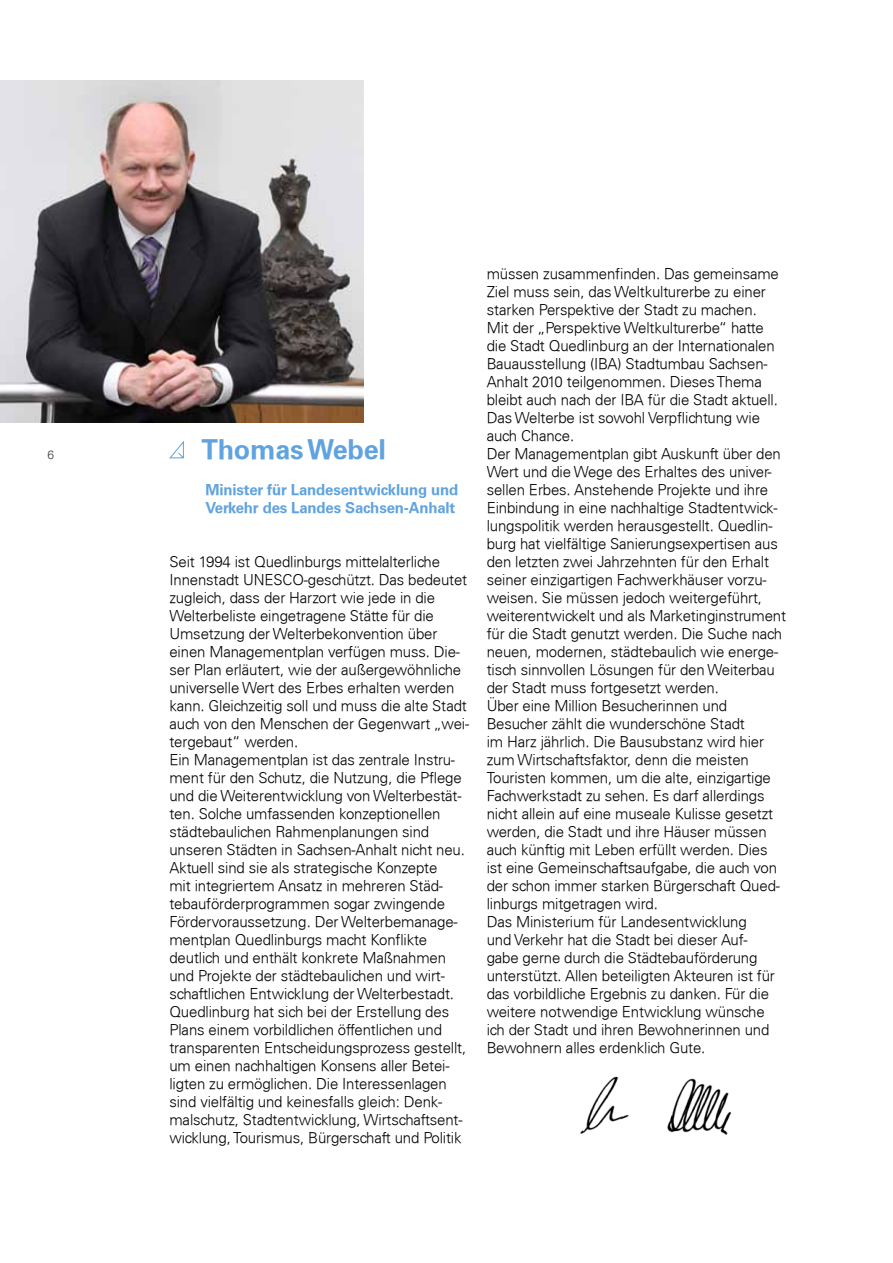
<style>
.page{position:relative;width:893px;height:1263px;background:#fff}
.page>*{position:absolute;margin:0;border:0;box-sizing:border-box;transform-origin:0 0}
.t1{font:700 27px "Univers";letter-spacing:-.01em;color:#60a3de}
.t2{font:300 15px/18px "Univers";letter-spacing:-.01em;color:#000}
.t3{font:700 15px/18px "Univers";letter-spacing:-.01em;color:#60a3de}
.t4{font:300 12px "Univers";color:#414042}
</style>
<div class="page">
<img style="left:0;top:81px;width:364px;height:342px">
<svg style="left:169px;top:441px;width:15px;height:18px"></svg>
<img style="left:580px;top:1076px;width:151px;height:59px">
<p class="t4" style="left:48px;top:447px;width:8px">6</p>
<h1 class="t1" style="left:201px;top:433px;width:186px">Thomas Webel</h1>
<p class="t3" style="left:206px;top:480px;width:254px">Minister für Landesentwicklung und<br>Verkehr des Landes Sachsen-Anhalt</p>
<p class="t2" style="left:169px;top:552px;width:301px">Seit 1994 ist Quedlinburgs mittelalterliche Innenstadt UNESCO-geschützt. Das bedeutet zugleich, dass der Harzort wie jede in die Welterbeliste eingetragene Stätte für die Umsetzung der Welterbekonvention über einen Managementplan verfügen muss. Die&shy;ser Plan erläutert, wie der außergewöhnliche universelle Wert des Erbes erhalten werden kann. Gleichzeitig soll und muss die alte Stadt auch von den Menschen der Gegenwart „wei&shy;tergebaut“ werden.<br>Ein Managementplan ist das zentrale Instru&shy;ment für den Schutz, die Nutzung, die Pflege und die Weiterentwicklung von Welterbestät&shy;ten. Solche umfassenden konzeptionellen städtebaulichen Rahmenplanungen sind unseren Städten in Sachsen-Anhalt nicht neu.<br>Aktuell sind sie als strategische Konzepte<br>mit integriertem Ansatz in mehreren Städ&shy;tebauförderprogrammen sogar zwingende Fördervoraussetzung. Der Welterbemanage&shy;mentplan Quedlinburgs macht Konflikte deutlich und enthält konkrete Maßnahmen und Projekte der städtebaulichen und wirt&shy;schaftlichen Entwicklung der Welterbestadt.<br>Quedlinburg hat sich bei der Erstellung des Plans einem vorbildlichen öffentlichen und transparenten Entscheidungsprozess gestellt, um einen nachhaltigen Konsens aller Betei&shy;ligten zu ermöglichen. Die Interessenlagen sind vielfältig und keinesfalls gleich: Denk&shy;malschutz, Stadtentwicklung, Wirtschaftsent&shy;wicklung, Tourismus, Bürgerschaft und Politik</p>
<p class="t2" style="left:487px;top:264px;width:301px">müssen zusammenfinden. Das gemeinsame Ziel muss sein, das Weltkulturerbe zu einer starken Perspektive der Stadt zu machen.<br>Mit der „Perspektive Weltkulturerbe“ hatte die Stadt Quedlinburg an der Internationalen Bauausstellung (IBA) Stadtumbau Sachsen-Anhalt 2010 teilgenommen. Dieses Thema bleibt auch nach der IBA für die Stadt aktuell.<br>Das Welterbe ist sowohl Verpflichtung wie auch Chance.<br>Der Managementplan gibt Auskunft über den Wert und die Wege des Erhaltes des univer&shy;sellen Erbes. Anstehende Projekte und ihre Einbindung in eine nachhaltige Stadtentwick&shy;lungspolitik werden herausgestellt. Quedlin&shy;burg hat vielfältige Sanierungsexpertisen aus den letzten zwei Jahrzehnten für den Erhalt seiner einzigartigen Fachwerkhäuser vorzu&shy;weisen. Sie müssen jedoch weitergeführt, weiterentwickelt und als Marketinginstrument für die Stadt genutzt werden. Die Suche nach neuen, modernen, städtebaulich wie energe&shy;tisch sinnvollen Lösungen für den Weiterbau der Stadt muss fortgesetzt werden.<br>Über eine Million Besucherinnen und Besucher zählt die wunderschöne Stadt<br>im Harz jährlich. Die Bausubstanz wird hier zum Wirtschaftsfaktor, denn die meisten Touristen kommen, um die alte, einzigartige Fachwerkstadt zu sehen. Es darf allerdings nicht allein auf eine museale Kulisse gesetzt werden, die Stadt und ihre Häuser müssen auch künftig mit Leben erfüllt werden. Dies ist eine Gemeinschaftsaufgabe, die auch von der schon immer starken Bürgerschaft Qued&shy;linburgs mitgetragen wird.<br>Das Ministerium für Landesentwicklung<br>und Verkehr hat die Stadt bei dieser Auf-<br>gabe gerne durch die Städtebauförderung unterstützt. Allen beteiligten Akteuren ist für das vorbildliche Ergebnis zu danken. Für die weitere notwendige Entwicklung wünsche ich der Stadt und ihren Bewohnerinnen und Bewohnern alles erdenklich Gute.</p>
</div>
